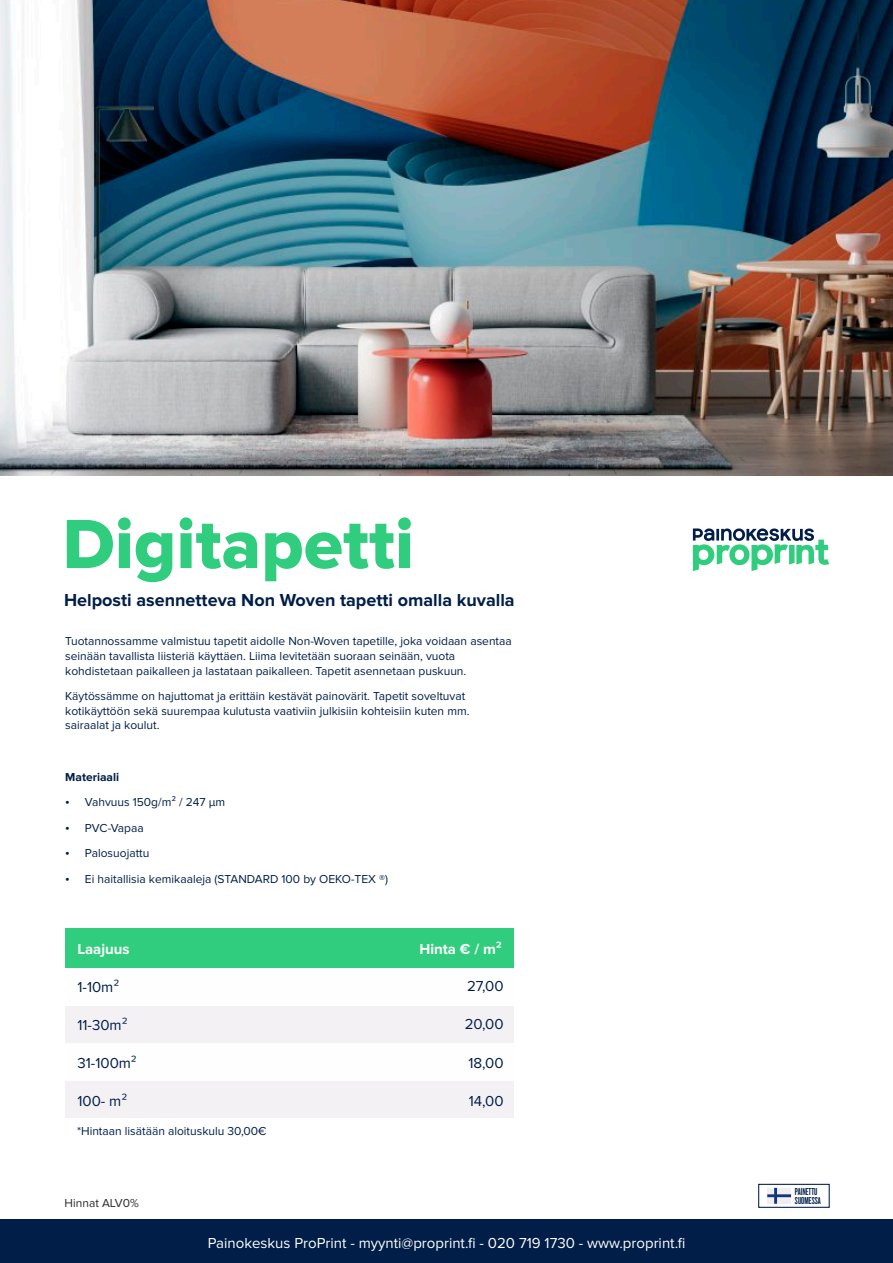
<style>
.page{position:relative;width:893px;height:1263px;background:#fff}
.page>*{position:absolute;margin:0;border:0;box-sizing:border-box;transform-origin:0 0}
.t1{font:72px "Proxima Nova Extrabld";color:#30cd7e}
.t2{font:700 18px "Proxima Nova";color:#001e47}
.t3{font:15px "Proxima Nova";color:#fefefe}
.t4{font:15px "Proxima Nova";color:#001e47}
.t5{font:700 15px "Proxima Nova";color:#fefefe}
.t6{font:12px/14.5px "Proxima Nova";color:#001e47}
.t7{font:12px "Proxima Nova";color:#2a2a29}
.t8{font:700 12px "Proxima Nova";color:#001e47}
.t9{font:10.5px/8.7px "Knockout 47 Bantamweight";color:#001e47}
</style>
<div class="page">
<img style="left:0;top:0;width:893px;height:475px">
<svg style="left:693px;top:528px;width:136px;height:43px"></svg>
<div style="left:0;top:1220px;width:893px;height:43px;background:#001e47"></div>
<svg style="left:767px;top:1188px;width:24px;height:16px"></svg>
<div style="left:758px;top:1184px;width:72px;height:24px;border:1px solid #001e47"></div>
<div style="left:65px;top:1080px;width:449px;height:38px;background:#f4f1f5"></div>
<div style="left:65px;top:1005px;width:449px;height:38px;background:#f4f1f5"></div>
<div style="left:65px;top:929px;width:449px;height:39px;background:#30cd7e"></div>
<h1 class="t1" style="left:62px;top:511px;width:353px">Digitapetti</h1>
<h2 class="t2" style="left:64px;top:592px;width:452px">Helposti asennetteva Non Woven tapetti omalla kuvalla</h2>
<p class="t6" style="left:65px;top:635px;width:448px">Tuotannossamme valmistuu tapetit aidolle Non-Woven tapetille, joka voidaan asentaa seinään tavallista liisteriä käyttäen. Liima levitetään suoraan seinään, vuota kohdistetaan paikalleen ja lastataan paikalleen. Tapetit asennetaan puskuun.</p>
<p class="t6" style="left:65px;top:689px;width:406px">Käytössämme on hajuttomat ja erittäin kestävät painovärit. Tapetit soveltuvat kotikäyttöön sekä suurempaa kulutusta vaativiin julkisiin kohteisiin kuten mm. sairaalat ja koulut.</p>
<p class="t8" style="left:65px;top:771px;width:55px">Materiaali</p>
<p class="t6" style="left:85px;top:790px;width:305px;line-height:25.7px">Vahvuus 150g/m² / 247 µm<br>PVC-Vapaa<br>Palosuojattu<br>Ei haitallisia kemikaaleja (STANDARD 100 by OEKO-TEX ®)</p>
<p class="t5" style="left:77px;top:942px;width:54px">Laajuus</p>
<p class="t4" style="left:77px;top:980px;width:43px">1-10m²</p>
<p class="t4" style="left:77px;top:1018px;width:52px">11-30m²</p>
<p class="t4" style="left:77px;top:1056px;width:61px">31-100m²</p>
<p class="t4" style="left:77px;top:1094px;width:51px">100- m²</p>
<p class="t6" style="left:77px;top:1124px;width:191px">*Hintaan lisätään aloituskulu 30,00€</p>
<p class="t5" style="left:419px;top:942px;width:84px">Hinta € / m²</p>
<p class="t4" style="left:467px;top:979px;width:38px">27,00</p>
<p class="t4" style="left:465px;top:1017px;width:40px">20,00</p>
<p class="t4" style="left:468px;top:1056px;width:37px">18,00</p>
<p class="t4" style="left:469px;top:1094px;width:36px">14,00</p>
<p class="t7" style="left:65px;top:1198px;width:76px">Hinnat ALV0%</p>
<p class="t9" style="left:795px;top:1187px;width:27px">PAINETTU<br>SUOMESSA</p>
<p class="t3" style="left:208px;top:1236px;width:479px">Painokeskus ProPrint - myynti@proprint.fi - 020 719 1730 - www.proprint.fi</p>
</div>
